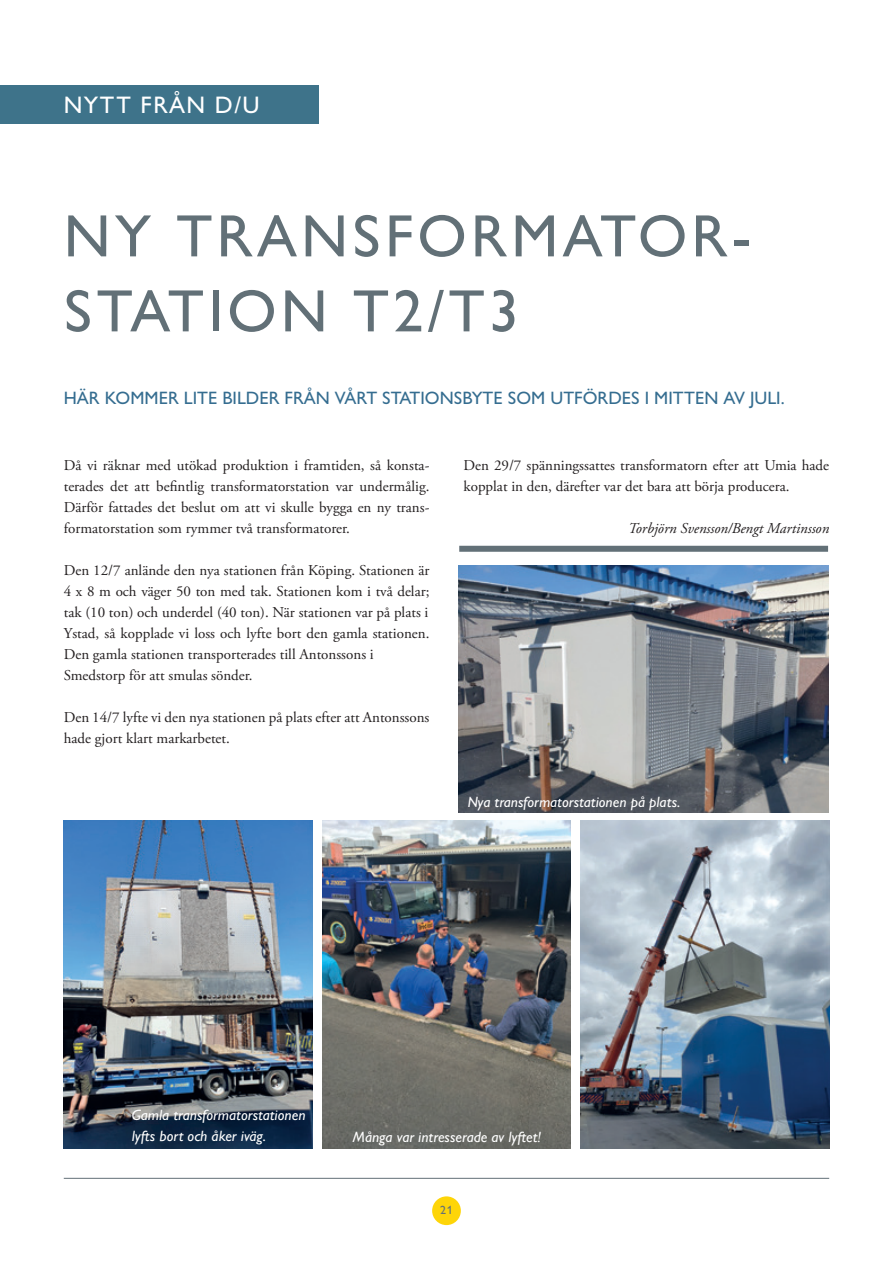
<style>
.page{position:relative;width:893px;height:1263px;background:#fff}
.page>*{position:absolute;margin:0;border:0;box-sizing:border-box;transform-origin:0 0}
.t1{font:500 60px/75px "Gill Sans Nova";letter-spacing:.07em;color:#627077}
.t2{font:500 24px "Gill Sans Nova";letter-spacing:.06em;color:#fff}
.t3{font:500 18px "Gill Sans Nova";color:#356d90}
.t4{font:15px/21px "Adobe Garamond Pro";color:#231f20}
.t5{font:italic 500 15px/21px "Gill Sans Nova";color:#fff}
.t6{font:italic 15px "Adobe Garamond Pro";color:#231f20}
.t7{font:500 12px "Gill Sans Nova";color:#627077}
</style>
<div class="page">
<div style="left:432px;top:1196px;width:29px;height:29px;background:#fed508;border-radius:50%"></div>
<hr style="left:64px;top:1178px;width:765px;height:1px;background:#627077">
<div style="left:0;top:85px;width:319px;height:38px;background:#3e738a"></div>
<div style="left:459px;top:546px;width:369px;height:6px;background:#627077"></div>
<img style="left:64px;top:821px;width:249px;height:327px">
<img style="left:322px;top:821px;width:249px;height:327px">
<img style="left:580px;top:821px;width:249px;height:327px">
<img style="left:458px;top:566px;width:371px;height:246px">
<h2 class="t2" style="left:64px;top:90px;width:197px">NYTT FRÅN D/U</h2>
<h1 class="t1" style="left:64px;top:198px;width:689px">NY TRANSFORMATOR-<br>STATION T2/T3</h1>
<p class="t3" style="left:64px;top:387px;width:722px">HÄR KOMMER LITE BILDER FRÅN VÅRT STATIONSBYTE SOM UTFÖRDES I MITTEN AV JULI.</p>
<p class="t4" style="left:64px;top:455px;width:367px;text-align:justify">Då vi räknar med utökad produktion i framtiden, så konsta&shy;terades det att befintlig transformatorstation var undermålig.<br>Därför fattades det beslut om att vi skulle bygga en ny trans&shy;formatorstation som rymmer två transformatorer.</p>
<p class="t4" style="left:64px;top:560px;width:367px">Den 12/7 anlände den nya stationen från Köping. Stationen är 4 x 8 m och väger 50 ton med tak. Stationen kom i två delar; tak (10 ton) och underdel (40 ton). När stationen var på plats i Ystad, så kopplade vi loss och lyfte bort den gamla stationen.<br>Den gamla stationen transporterades till Antonssons i Smedstorp för att smulas sönder.</p>
<p class="t4" style="left:64px;top:707px;width:367px">Den 14/7 lyfte vi den nya stationen på plats efter att Antonssons hade gjort klart markarbetet.</p>
<p class="t4" style="left:463px;top:455px;width:367px">Den 29/7 spänningssattes transformatorn efter att Umia hade kopplat in den, därefter var det bara att börja producera.</p>
<p class="t6" style="left:628px;top:519px;width:203px">Torbjörn Svensson/Bengt Martinsson</p>
<p class="t5" style="left:468px;top:791px;width:214px">Nya transformatorstationen på plats.</p>
<p class="t5" style="left:132px;top:1104px;width:175px">Gamla transformatorstationen lyfts bort och åker iväg.</p>
<p class="t5" style="left:353px;top:1126px;width:190px">Många var intresserade av lyftet!</p>
<p class="t7" style="left:440px;top:1203px;width:14px">21</p>
</div>
